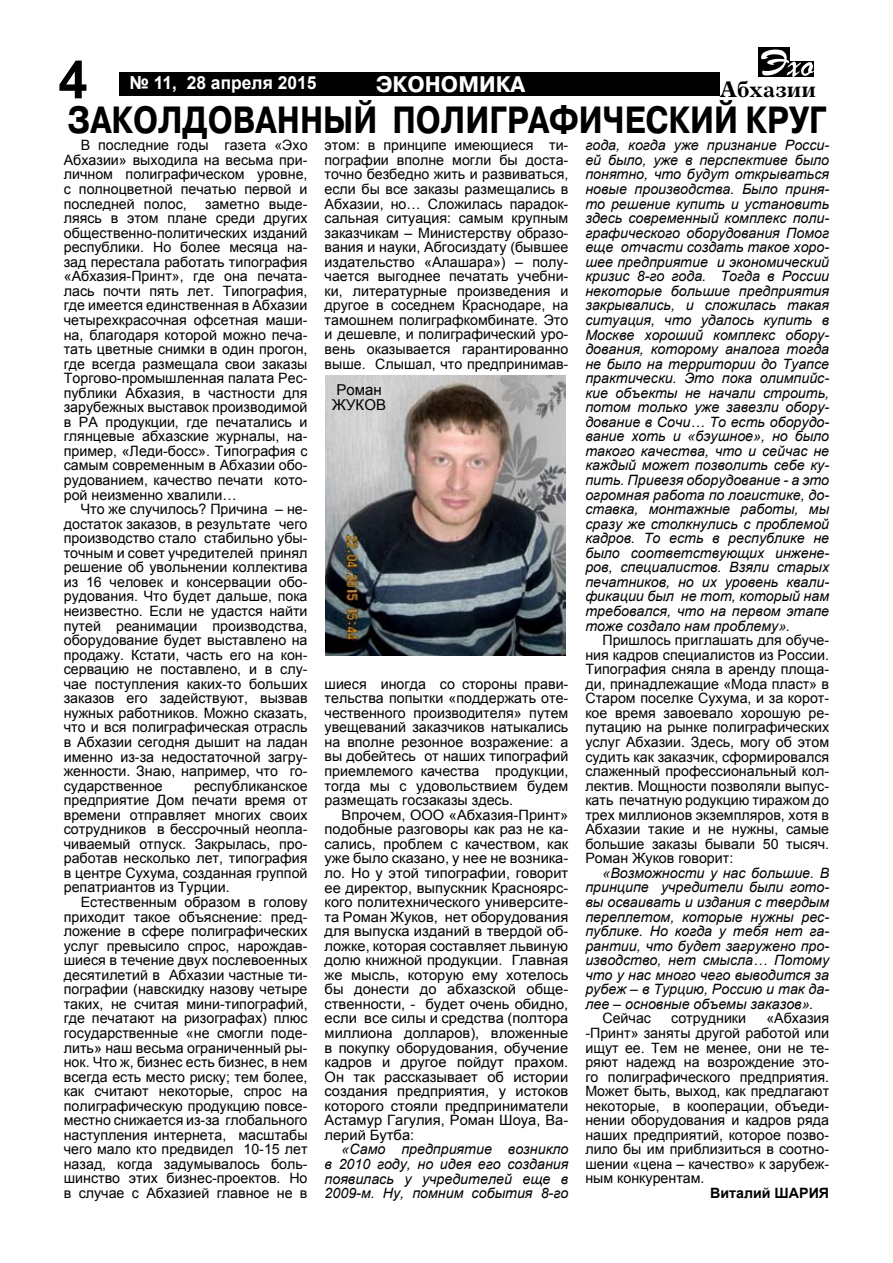
<style>
.page{position:relative;width:893px;height:1263px;background:#fff}
.page>*{position:absolute;margin:0;border:0;box-sizing:border-box;transform-origin:0 0}
.t1{font:700 52.5px "Arial";color:#000}
.t2{font:700 37.8px "Pragmatica C";color:#000;scale:.83 1}
.t3{font:700 23.4px "Journal C";color:#000}
.t4{font:700 22.5px "Pragmatica C";color:#fff}
.t5{font:700 18px "Arial";color:#fff}
.t6{font:15px/15px "Arial";color:#000}
.t7{font:14.25px/14.5px "Arial";color:#000;text-align:justify}
.t8{font:italic 14.25px/14.5px "Arial";color:#000;text-align:justify}
.t9{font:700 14.25px "Arial";color:#000}
</style>
<div class="page">
<div style="left:119px;top:72px;width:601px;height:24px;background:#000"></div>
<svg style="left:759px;top:48px;width:31px;height:29px"></svg>
<svg style="left:761px;top:50px;width:53px;height:27px"></svg>
<img style="left:326px;top:376px;width:239px;height:280px">
<h1 class="t1" style="left:58px;top:45px;width:31px">4</h1>
<p class="t5" style="left:129px;top:71px;width:189px">№ 11, 28 апреля 2015</p>
<h3 class="t4" style="left:376px;top:72px;width:150px">экономика</h3>
<h3 class="t3" style="left:720px;top:76px;width:98px">Абхазии</h3>
<h2 class="t2" style="left:67px;top:100px;width:916px">Заколдованный полиграфический круг</h2>
<p class="t7" style="left:64px;top:138px;width:245px;text-indent:17px">В последние годы газета «Эхо Абхазии» выходила на весьма при&shy;личном полиграфическом уровне, с полноцветной печатью первой и последней полос,</p>
<p class="t8" style="left:585px;top:138px;width:245px">года, когда уже признание Росси&shy;ей было, уже в перспективе было понятно, что будут открываться новые производства. Было приня&shy;то решение купить и установить здесь современный комплекс поли&shy;графического оборудования Помог еще отчасти создать такое хоро&shy;шее предприятие и экономический кризис 8-го года. Тогда в России некоторые большие предприятия закрывались, и сложилась такая ситуация, что удалось купить в Москве хороший комплекс обору&shy;дования, которому аналога тогда не было на территории до Туапсе практически. Это пока олимпийс&shy;кие объекты не начали строить, потом только уже завезли обору&shy;дование в Сочи… То есть оборудо&shy;вание хоть и «бэушное», но было такого качества, что и сейчас не каждый может позволить себе ку&shy;пить. Привезя оборудование - а это огромная работа по логистике, до&shy;ставка, монтажные работы, мы сразу же столкнулись с проблемой кадров. То есть в республике не было соответствующих инжене&shy;ров, специалистов. Взяли старых печатников, но их уровень квали&shy;фикации был не тот, который нам требовался, что на первом этапе тоже создало нам проблему».</p>
<p class="t7" style="left:585px;top:633px;width:245px;text-indent:17px">Пришлось приглашать для обуче&shy;ния кадров специалистов из России.<br>Типография сняла в аренду площа&shy;ди, принадлежащие «Мода пласт» в Старом поселке Сухума, и за корот&shy;кое время завоевало хорошую ре&shy;путацию на рынке полиграфических услуг Абхазии. Здесь, могу об этом судить как заказчик, сформировался слаженный профессиональный кол&shy;лектив. Мощности позволяли выпус&shy;кать печатную родукцию тиражом до трех миллионов экземпляров, хотя в Абхазии такие и не нужны, самые большие заказы бывали 50 тысяч.<br>Роман Жуков говорит:</p>
<p class="t8" style="left:585px;top:866px;width:245px;text-indent:17px">«Возможности у нас большие. В принципе учредители были гото&shy;вы осваивать и издания с твердым переплетом, которые нужны рес&shy;публике. Но когда у тебя нет га&shy;рантии, что будет загружено про&shy;изводство, нет смысла… Потому что у нас много чего выводится за рубеж – в Турцию, Россию и так да&shy;лее – основные объемы заказов».</p>
<p class="t7" style="left:602px;top:1011px;width:50px">Сейчас</p>
<p class="t7" style="left:671px;top:1011px;width:76px">сотрудники</p>
<p class="t7" style="left:325px;top:138px;width:245px">этом: в принципе имеющиеся ти&shy;пографии вполне могли бы доста&shy;точно безбедно жить и развиваться, если бы все заказы размещались в Абхазии, но… Сложилась парадок&shy;сальная ситуация: самым крупным заказчикам – Министерству образо&shy;вания и науки, Абгосиздату (бывшее издательство «Алашара») – полу&shy;чается выгоднее печатать учебни&shy;ки, литературные произведения и другое в соседнем Краснодаре, на тамошнем полиграфкомбинате. Это и дешевле, и полиграфический уро&shy;вень оказывается гарантированно выше. Слышал, что предпринимав-</p>
<p class="t7" style="left:64px;top:196px;width:245px;text-indent:141px">заметно выде&shy;ляясь в этом плане среди других общественно-политических изданий республики. Но более месяца на&shy;зад перестала работать типография «Абхазия-Принт», где она печата&shy;лась почти пять лет. Типография, где имеется единственная в Абхазии четырехкрасочная офсетная маши&shy;на, благодаря которой можно печа&shy;тать цветные снимки в один прогон, где всегда размещала свои заказы Торгово-промышленная палата Рес&shy;публики Абхазия, в частности для зарубежных выставок производимой в РА продукции, где печатались и глянцевые абхазские журналы, на&shy;пример, «Леди-босс». Типография с самым современным в Абхазии обо&shy;рудованием, качество печати кото&shy;рой неизменно хвалили…</p>
<p class="t7" style="left:64px;top:502px;width:245px;text-indent:17px">Что же случилось? Причина – не&shy;достаток заказов, в результате чего производство стало стабильно убы&shy;точным и совет учредителей принял решение об увольнении коллектива из 16 человек и консервации обо&shy;рудования. Что будет дальше, пока неизвестно. Если не удастся найти путей реанимации производства, оборудование будет выставлено на продажу. Кстати, часть его на кон&shy;сервацию не поставлено, и в слу&shy;чае поступления каких-то больших заказов его задействуют, вызвав нужных работников. Можно сказать, что и вся полиграфическая отрасль в Абхазии сегодня дышит на ладан именно из-за недостаточной загру&shy;женности. Знаю, например, что го&shy;сударственное</p>
<p class="t6" style="left:332px;top:382px;width:55px">Роман<br>ЖУКОВ</p>
<p class="t7" style="left:325px;top:676px;width:245px">шиеся иногда со стороны прави&shy;тельства попытки «поддержать оте&shy;чественного производителя» путем увещеваний заказчиков натыкались на вполне резонное возражение: а вы добейтесь от наших типографий приемлемого качества продукции, тогда мы с удовольствием будем размещать госзаказы здесь.</p>
<p class="t7" style="left:325px;top:808px;width:245px;text-indent:17px">Впрочем, ООО «Абхазия-Принт» подобные разговоры как раз не ка&shy;сались, проблем с качеством, как уже было сказано, у нее не возника&shy;ло. Но у этой типографии, говорит ее директор, выпускник Красноярс&shy;кого политехнического университе&shy;та Роман Жуков, нет оборудования для выпуска изданий в твердой об&shy;ложке, которая составляет львиную долю книжной продукции. Главная же мысль, которую ему хотелось бы донести до абхазской обще&shy;ственности, - будет очень обидно, если все силы и средства (полтора миллиона долларов), вложенные в покупку оборудования, обучение кадров и другое пойдут прахом.<br>Он так рассказывает об истории создания предприятия, у истоков которого стояли предприниматели Астамур Гагулия, Роман Шоуа, Ва&shy;лерий Бутба:</p>
<p class="t8" style="left:325px;top:1142px;width:245px;text-indent:17px">«Само предприятие возникло в 2010 году, но идея его создания появилась у учредителей еще в 2009-м. Ну, помним события 8-го</p>
<p class="t7" style="left:64px;top:778px;width:245px;text-indent:130px">республиканское предприятие Дом печати время от времени отправляет многих своих сотрудников в бессрочный неопла&shy;чиваемый отпуск. Закрылась, про&shy;работав несколько лет, типография в центре Сухума, созданная группой репатриантов из Турции.</p>
<p class="t7" style="left:64px;top:895px;width:245px;text-indent:17px">Естественным образом в голову приходит такое объяснение: пред&shy;ложение в сфере полиграфических услуг превысило спрос, нарождав&shy;шиеся в течение двух послевоенных десятилетий в Абхазии частные ти&shy;пографии (навскидку назову четыре таких, не считая мини-типографий, где печатают на ризографах) плюс государственные «не смогли поде&shy;лить» наш весьма ограниченный ры&shy;нок. Что ж, бизнес есть бизнес, в нем всегда есть место риску; тем более, как считают некоторые, спрос на полиграфическую продукцию повсе&shy;местно снижается из-за глобального наступления интернета, масштабы чего мало кто предвидел 10-15 лет назад, когда задумывалось боль&shy;шинство этих бизнес-проектов. Но в случае с Абхазией главное не в</p>
<p class="t7" style="left:585px;top:1011px;width:245px;text-indent:181px">«Абхазия -Принт» заняты другой работой или ищут ее. Тем не менее, они не те&shy;ряют надежд на возрождение это&shy;го полиграфического предприятия.<br>Может быть, выход, как предлагают некоторые, в кооперации, объеди&shy;нении оборудования и кадров ряда наших предприятий, которое позво&shy;лило бы им приблизиться в соотно&shy;шении «цена – качество» к зарубеж&shy;ным конкурентам.</p>
<p class="t9" style="left:710px;top:1183px;width:121px">Виталий ШАР ИЯ</p>
</div>
